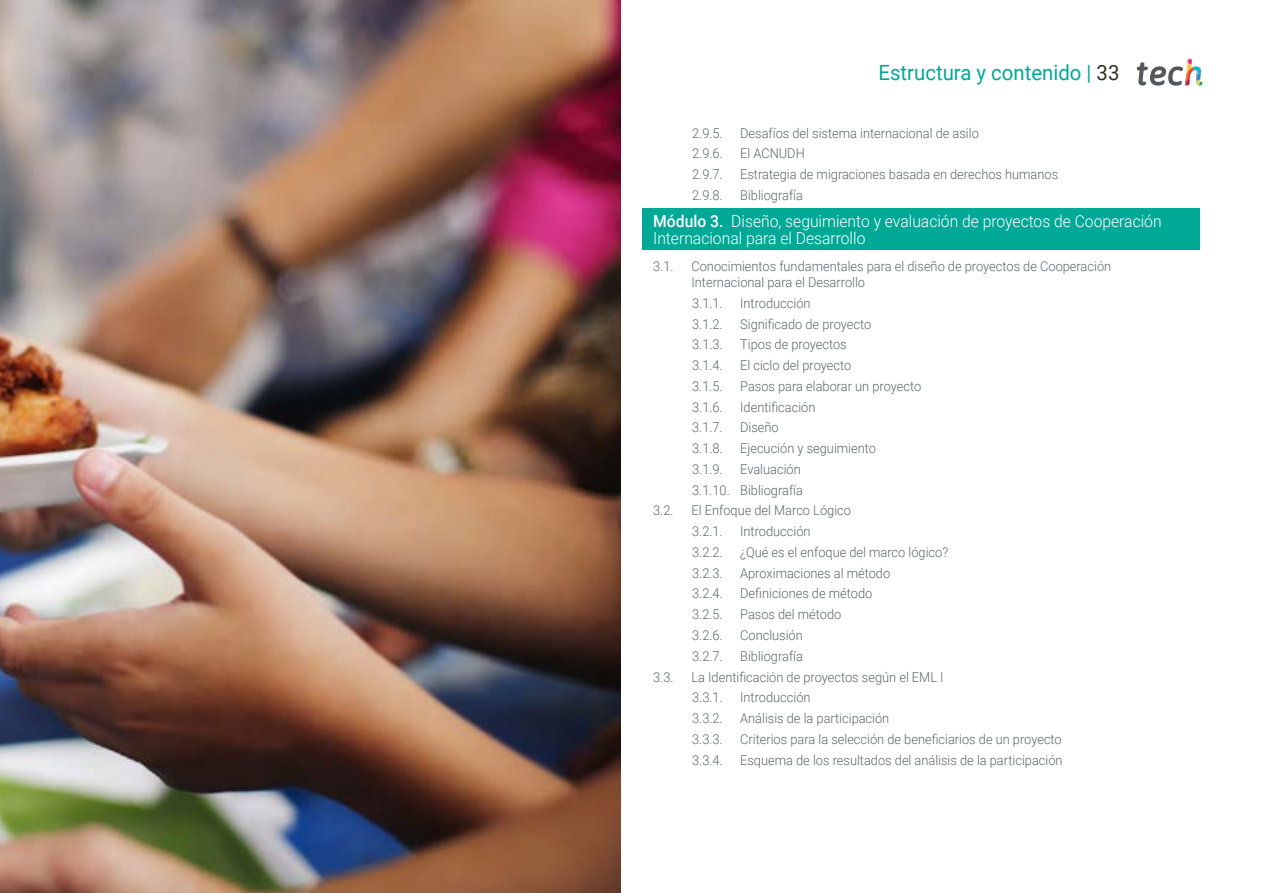
<style>
.page{position:relative;width:1263px;height:893px;background:#fff}
.page>*{position:absolute;margin:0;border:0;box-sizing:border-box;transform-origin:0 0}
.t1{font:21px "Roboto";color:#00a996}
.t2{font:300 16.5px/16.5px "Roboto";color:#fff;scale:.95 1}
.t3{font:300 13.5px/20.7px "Roboto";color:#61646a;scale:.95 1}
.s1{color:#312e20}
.s2{font-weight:500}
</style>
<div class="page">
<svg style="left:1137px;top:59px;width:65px;height:27px"></svg>
<div style="left:642px;top:208px;width:557px;height:42px;background:#00a996"></div>
<img style="left:0;top:0;width:621px;height:893px">
<h1 class="t1" style="left:878px;top:57px;width:242px">Estructura y contenido | <span class="s1">33</span></h1>
<p class="t3" style="left:692px;top:122px;width:34px">2.9.5.</p>
<p class="t3" style="left:740px;top:122px;width:253px">Desafíos del sistema internacional de asilo</p>
<p class="t3" style="left:692px;top:143px;width:34px">2.9.6.</p>
<p class="t3" style="left:740px;top:143px;width:69px">El ACNUDH</p>
<p class="t3" style="left:692px;top:164px;width:34px">2.9.7.</p>
<p class="t3" style="left:740px;top:164px;width:336px">Estrategia de migraciones basada en derechos humanos</p>
<p class="t3" style="left:692px;top:184px;width:34px">2.9.8.</p>
<p class="t3" style="left:740px;top:184px;width:68px">Bibliografía</p>
<p class="t2" style="left:653px;top:212px;width:537px"><span class="s2">Módulo 3.</span> Diseño, seguimiento y evaluación de proyectos de Cooperación<br>Internacional para el Desarrollo</p>
<p class="t3" style="left:653px;top:255px;width:23px">3.1.</p>
<p class="t3" style="left:691px;top:257px;width:443px;line-height:16.5px">Conocimientos fundamentales para el diseño de proyectos de Cooperación<br>Internacional para el Desarrollo</p>
<p class="t3" style="left:692px;top:292px;width:34px">3.1.1.</p>
<p class="t3" style="left:740px;top:292px;width:76px">Introducción</p>
<p class="t3" style="left:692px;top:313px;width:34px">3.1.2.</p>
<p class="t3" style="left:740px;top:313px;width:139px">Significado de proyecto</p>
<p class="t3" style="left:692px;top:334px;width:34px">3.1.3.</p>
<p class="t3" style="left:740px;top:334px;width:114px">Tipos de proyectos</p>
<p class="t3" style="left:692px;top:355px;width:34px">3.1.4.</p>
<p class="t3" style="left:740px;top:355px;width:118px">El ciclo del proyecto</p>
<p class="t3" style="left:692px;top:375px;width:34px">3.1.5.</p>
<p class="t3" style="left:740px;top:375px;width:192px">Pasos para elaborar un proyecto</p>
<p class="t3" style="left:692px;top:396px;width:34px">3.1.6.</p>
<p class="t3" style="left:740px;top:396px;width:81px">Identificación</p>
<p class="t3" style="left:692px;top:417px;width:34px">3.1.7.</p>
<p class="t3" style="left:740px;top:417px;width:42px">Diseño</p>
<p class="t3" style="left:692px;top:438px;width:34px">3.1.8.</p>
<p class="t3" style="left:740px;top:438px;width:144px">Ejecución y seguimiento</p>
<p class="t3" style="left:692px;top:458px;width:34px">3.1.9.</p>
<p class="t3" style="left:692px;top:458px;width:118px;text-align:right">Evaluación<br>3.1.10. Bibliografía</p>
<p class="t3" style="left:653px;top:500px;width:23px">3.2.</p>
<p class="t3" style="left:691px;top:500px;width:169px">El Enfoque del Marco Lógico<br>3.2.1.</p>
<p class="t3" style="left:740px;top:521px;width:76px">Introducción</p>
<p class="t3" style="left:692px;top:541px;width:34px">3.2.2.</p>
<p class="t3" style="left:740px;top:541px;width:220px">¿Qué es el enfoque del marco lógico?</p>
<p class="t3" style="left:692px;top:562px;width:34px">3.2.3.</p>
<p class="t3" style="left:740px;top:562px;width:159px">Aproximaciones al método</p>
<p class="t3" style="left:692px;top:583px;width:34px">3.2.4.</p>
<p class="t3" style="left:740px;top:583px;width:141px">Definiciones de método</p>
<p class="t3" style="left:692px;top:604px;width:34px">3.2.5.</p>
<p class="t3" style="left:740px;top:604px;width:108px">Pasos del método</p>
<p class="t3" style="left:692px;top:624px;width:34px">3.2.6.</p>
<p class="t3" style="left:740px;top:624px;width:67px">Conclusión</p>
<p class="t3" style="left:692px;top:645px;width:34px">3.2.7.</p>
<p class="t3" style="left:740px;top:645px;width:68px">Bibliografía</p>
<p class="t3" style="left:653px;top:666px;width:23px">3.3.</p>
<p class="t3" style="left:691px;top:666px;width:267px">La Identificación de proyectos según el EML I<br>3.3.1.</p>
<p class="t3" style="left:740px;top:687px;width:76px">Introducción</p>
<p class="t3" style="left:692px;top:707px;width:34px">3.3.2.</p>
<p class="t3" style="left:740px;top:707px;width:158px">Análisis de la participación</p>
<p class="t3" style="left:692px;top:728px;width:34px">3.3.3.</p>
<p class="t3" style="left:740px;top:728px;width:340px">Criterios para la selección de beneficiarios de un proyecto</p>
<p class="t3" style="left:692px;top:749px;width:34px">3.3.4.</p>
<p class="t3" style="left:740px;top:749px;width:341px">Esquema de los resultados del análisis de la participación</p>
</div>
